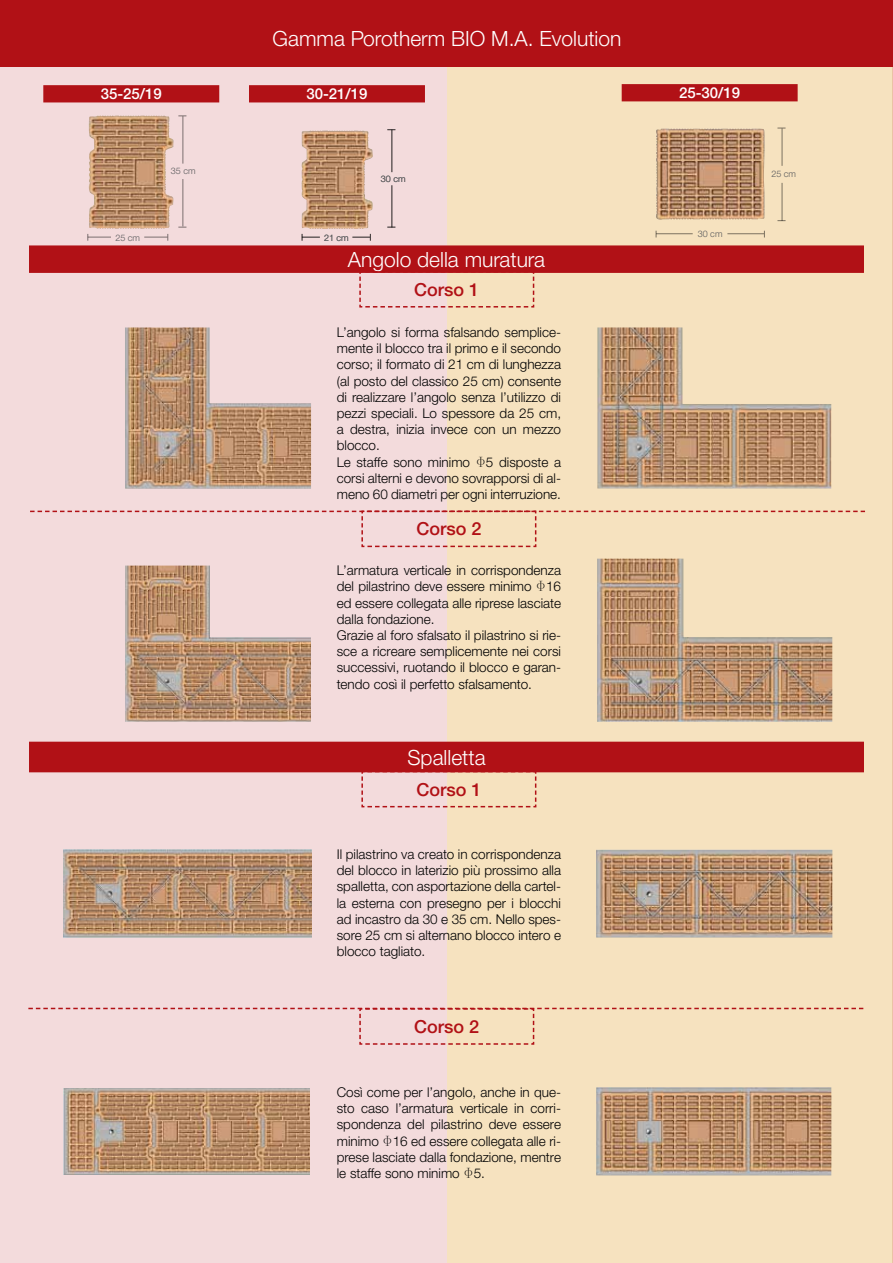
<style>
.page{position:relative;width:893px;height:1263px;background:#fff}
.page>*{position:absolute;margin:0;border:0;box-sizing:border-box;transform-origin:0 0}
.t1{font:300 21px "Helvetica Neue LTW1 G";color:#fff}
.t2{font:500 18px "Helvetica Neue LTW1 G";color:#b11116}
.t3{font:500 15px "Helvetica Neue LTW1 G";color:#fff}
.t4{font:300 13.5px/16.2px "Helvetica Neue LTW1 G";color:#000}
.t5{font:300 9px "Helvetica Neue LTW1 G";color:#58595b}
.s1{font-family:"Greek C";font-weight:400}
</style>
<div class="page">
<div style="left:447px;top:67px;width:446px;height:1196px;background:#f6e2bf"></div>
<div style="left:0;top:67px;width:447px;height:1196px;background:#f3dbdc"></div>
<div style="left:0;top:0;width:893px;height:67px;background:#b11116"></div>
<div style="left:30px;top:246px;width:833px;height:26px;background:#b11116"></div>
<div style="left:29px;top:245px;width:835px;height:28px;border:2px solid #b11116"></div>
<div style="left:30px;top:742px;width:833px;height:29px;background:#b11116"></div>
<div style="left:29px;top:742px;width:835px;height:30px;border:2px solid #b11116"></div>
<svg style="left:359px;top:270px;width:176px;height:38px"></svg>
<svg style="left:361px;top:770px;width:176px;height:38px"></svg>
<img style="left:656px;top:129px;width:102px;height:91px">
<img style="left:64px;top:1088px;width:245px;height:87px">
<img style="left:63px;top:850px;width:248px;height:87px">
<svg style="left:30px;top:510px;width:835px;height:38px"></svg>
<svg style="left:28px;top:1007px;width:835px;height:38px"></svg>
<img style="left:597px;top:327px;width:234px;height:161px">
<img style="left:597px;top:559px;width:235px;height:163px">
<img style="left:596px;top:850px;width:236px;height:87px">
<img style="left:596px;top:1087px;width:235px;height:88px">
<hr style="left:892px;top:67px;width:1px;height:1196px;background:#b11116">
<div style="left:250px;top:86px;width:174px;height:16px;background:#b11116"></div>
<div style="left:249px;top:85px;width:176px;height:17px;border:2px solid #b11116"></div>
<div style="left:44px;top:86px;width:174px;height:16px;background:#b11116"></div>
<div style="left:43px;top:85px;width:176px;height:17px;border:2px solid #b11116"></div>
<div style="left:622px;top:85px;width:175px;height:16px;background:#b11116"></div>
<div style="left:622px;top:84px;width:176px;height:17px;border:2px solid #b11116"></div>
<hr style="left:782px;top:128px;width:1px;height:38px;background:#000">
<hr style="left:182px;top:179px;width:1px;height:47px;background:#000">
<hr style="left:183px;top:116px;width:1px;height:48px;background:#000">
<svg style="left:87px;top:234px;width:24px;height:7px"></svg>
<hr style="left:782px;top:183px;width:1px;height:38px;background:#000">
<hr style="left:656px;top:233px;width:37px;height:1px;background:#000">
<svg style="left:144px;top:234px;width:24px;height:7px"></svg>
<hr style="left:727px;top:233px;width:37px;height:1px;background:#000">
<img style="left:301px;top:130px;width:72px;height:99px">
<hr style="left:391px;top:130px;width:1px;height:42px;background:#000">
<hr style="left:391px;top:185px;width:1px;height:42px;background:#000">
<svg style="left:302px;top:234px;width:18px;height:7px"></svg>
<svg style="left:352px;top:234px;width:19px;height:7px"></svg>
<img style="left:125px;top:327px;width:186px;height:162px">
<img style="left:125px;top:566px;width:186px;height:156px">
<img style="left:88px;top:115px;width:82px;height:114px">
<h1 class="t1" style="left:273px;top:25px;width:350px">Gamma Porotherm BIO M.A. Evolution</h1>
<p class="t3" style="left:101px;top:85px;width:63px">35-25/19</p>
<p class="t3" style="left:306px;top:85px;width:63px">30-21/19</p>
<p class="t3" style="left:679px;top:84px;width:63px">25-30/19</p>
<p class="t5" style="left:115px;top:232px;width:26px">25 cm</p>
<p class="t5" style="left:171px;top:166px;width:26px">35 cm</p>
<p class="t5" style="left:324px;top:232px;width:26px">21 cm</p>
<p class="t5" style="left:381px;top:173px;width:26px">30 cm</p>
<h1 class="t1" style="left:348px;top:246px;width:199px">Angolo della muratura</h1>
<h2 class="t2" style="left:414px;top:278px;width:67px">Corso 1</h2>
<p class="t4" style="left:337px;top:324px;width:226px">L’angolo si forma sfalsando semplice&shy;mente il blocco tra il primo e il secondo corso; il formato di 21 cm di lunghezza (al posto del classico 25 cm) consente di realizzare l’angolo senza l’utilizzo di pezzi speciali. Lo spessore da 25 cm, a destra, inizia invece con un mezzo blocco.<br>Le staffe sono minimo <span class="s1">F</span>5 disposte a corsi alterni e devono sovrapporsi di al&shy;meno 60 diametri per ogni interruzione.</p>
<h2 class="t2" style="left:416px;top:518px;width:67px">Corso 2</h2>
<p class="t4" style="left:337px;top:562px;width:226px">L’armatura verticale in corrispondenza del pilastrino deve essere minimo <span class="s1">F</span>16 ed essere collegata alle riprese lasciate dalla fondazione.<br>Grazie al foro sfalsato il pilastrino si rie&shy;sce a ricreare semplicemente nei corsi successivi, ruotando il blocco e garan&shy;tendo così il perfetto sfalsamento.</p>
<h1 class="t1" style="left:407px;top:744px;width:80px">Spalletta</h1>
<h2 class="t2" style="left:416px;top:778px;width:67px">Corso 1</h2>
<p class="t4" style="left:337px;top:846px;width:226px;text-align:justify">Il pilastrino va creato in corrispondenza del blocco in laterizio più prossimo alla spalletta, con asportazione della cartel&shy;la esterna con presegno per i blocchi ad incastro da 30 e 35 cm. Nello spes&shy;sore 25 cm si alternano blocco intero e blocco tagliato.</p>
<h2 class="t2" style="left:414px;top:1016px;width:67px">Corso 2</h2>
<p class="t4" style="left:337px;top:1084px;width:226px;text-align:justify">Così come per l’angolo, anche in que&shy;sto caso l’armatura verticale in corri&shy;spondenza del pilastrino deve essere minimo <span class="s1">F</span>16 ed essere collegata alle ri&shy;prese lasciate dalla fondazione, mentre le staffe sono minimo <span class="s1">F</span>5.</p>
<p class="t5" style="left:698px;top:228px;width:26px">30 cm</p>
<p class="t5" style="left:771px;top:168px;width:26px">25 cm</p>
</div>
